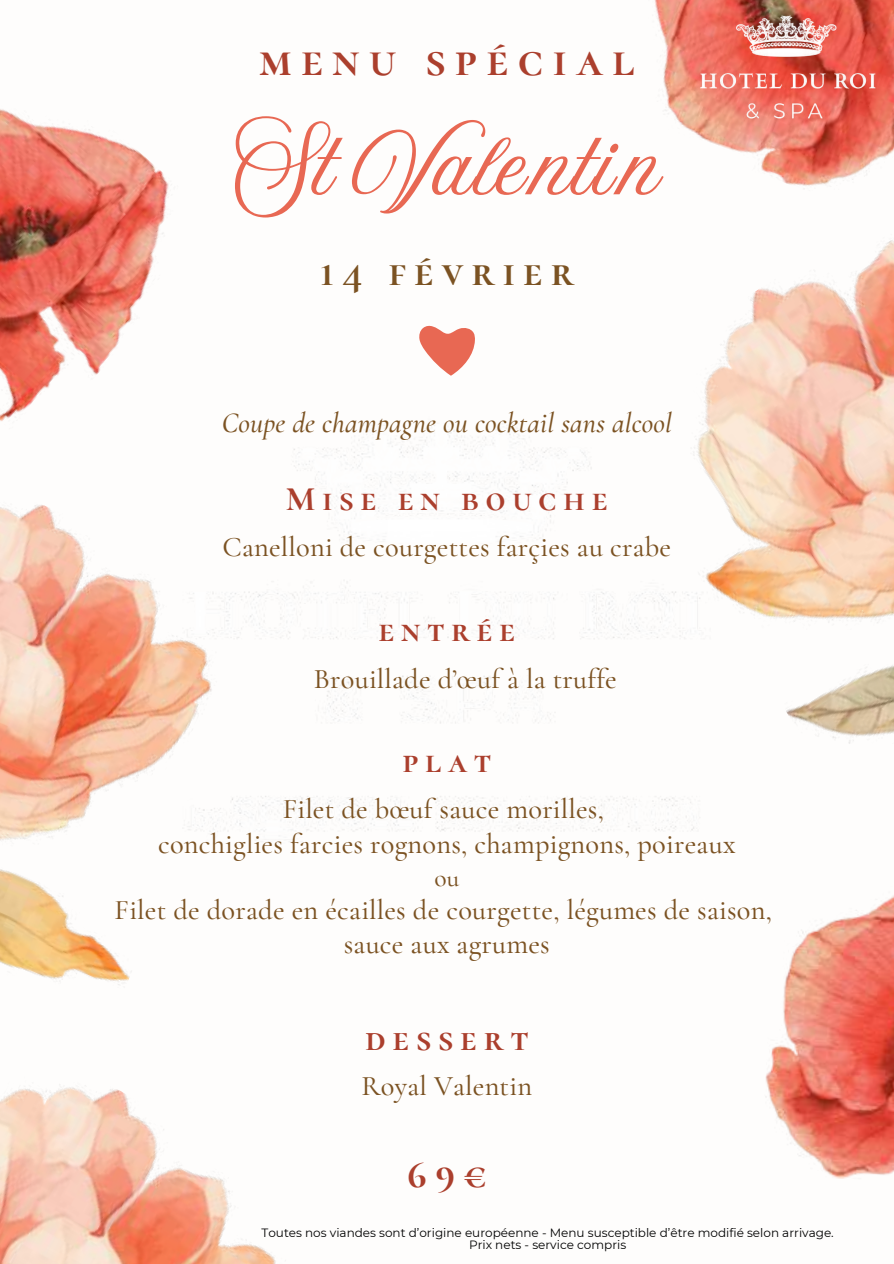
<style>
.page{position:relative;width:894px;height:1264px;background:#fff}
.page>*{position:absolute;margin:0;border:0;box-sizing:border-box;transform-origin:0 0}
.t1{font:75.3px "Amoresa";color:#e86853}
.t2{font:700 47.85px "Cormorant SC";letter-spacing:.19em;color:#ab3f2d}
.t3{font:700 42px "Cormorant SC";letter-spacing:.19em;color:#7b5222}
.t4{font:700 40.5px "Cormorant SC";color:#ab3f2d}
.t5{font:700 36px "Cormorant SC";letter-spacing:.19em;color:#ab3f2d}
.t6{font:700 34.5px "Cormorant SC";letter-spacing:.19em;color:#ab3f2d}
.t7{font:500 28.35px/34.8px "Cormorant Garamond";letter-spacing:.01em;color:#7b5222;text-align:center}
.t8{font:italic 500 28.35px "Cormorant Garamond";letter-spacing:.01em;color:#7b5222}
.t9{font:500 25.35px "Cormorant Garamond";color:#7b5222}
.t10{font:12px/12px "Montserrat";color:#000;text-align:center}
</style>
<div class="page">
<svg style="left:419px;top:325px;width:56px;height:50px"></svg>
<img style="left:0;top:109px;width:172px;height:313px">
<img style="left:654px;top:0;width:239px;height:131px">
<img style="left:765px;top:976px;width:128px;height:203px">
<img style="left:0;top:505px;width:171px;height:480px">
<img style="left:0;top:1084px;width:286px;height:179px">
<img style="left:691px;top:131px;width:202px;height:845px">
<img style="left:171px;top:375px;width:551px;height:513px">
<img style="left:693px;top:0;width:189px;height:129px">
<h2 class="t2" style="left:259px;top:31px;width:377px">menu spécial</h2>
<h1 class="t1" style="left:235px;top:125px;width:425px">St Valentin</h1>
<h3 class="t3" style="left:320px;top:246px;width:255px">14 février</h3>
<p class="t8" style="left:222px;top:406px;width:451px">Coupe de champagne ou cocktail sans alcool</p>
<p class="t6" style="left:286px;top:477px;width:323px">Mise en bouche</p>
<p class="t7" style="left:222px;top:529px;width:450px">Canelloni de courgettes farçies au crabe</p>
<p class="t6" style="left:378px;top:609px;width:138px">entrée</p>
<p class="t7" style="left:314px;top:661px;width:304px">Brouillade d’œuf à la truffe</p>
<p class="t6" style="left:402px;top:740px;width:90px">plat</p>
<p class="t7" style="left:158px;top:792px;width:578px">Filet de bœuf sauce morilles,<br>conchiglies farcies rognons, champignons, poireaux</p>
<p class="t9" style="left:434px;top:862px;width:26px">ou</p>
<p class="t7" style="left:115px;top:892px;width:658px">Filet de dorade en écailles de courgette, légumes de saison, sauce aux agrumes</p>
<p class="t5" style="left:365px;top:1016px;width:165px">dessert</p>
<p class="t7" style="left:361px;top:1068px;width:172px">Royal Valentin</p>
<h3 class="t4" style="left:407px;top:1149px;width:81px">69€</h3>
<p class="t10" style="left:261px;top:1226px;width:573px">Toutes nos viandes sont d’origine européenne - Menu susceptible d’être modifié selon arrivage.<br>Prix nets - service compris</p>
</div>
